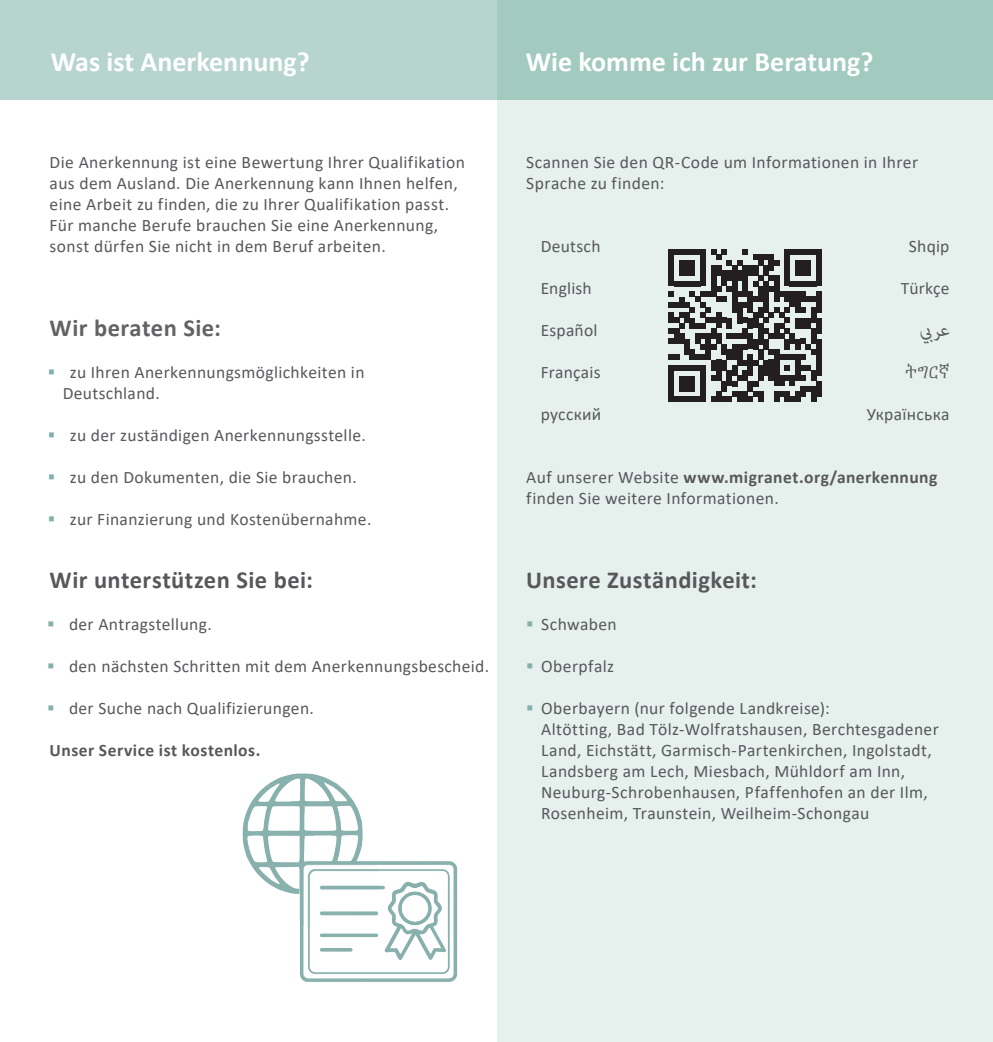
<style>
.page{position:relative;width:993px;height:1042px;background:#fff}
.page>*{position:absolute;margin:0;border:0;box-sizing:border-box;transform-origin:0 0}
.t1{font:700 28px "Calibri";color:#fff}
.t2{font:italic 26.25px "Adobe Arabic";color:#57585a}
.t3{font:700 24.5px "Calibri";letter-spacing:.015em;color:#57585a}
.t4{font:700 24.5px "Calibri";letter-spacing:.015em;color:#636366}
.t5{font:17.5px/21px "Calibri";letter-spacing:.02em;color:#57585a}
.t6{font:700 17.5px "Calibri";letter-spacing:.025em;color:#57585a}
.t7{font:17.5px "Kigelia Ethiopic";color:#57585a}
.s1{font-weight:700}
</style>
<div class="page">
<div style="left:0;top:0;width:497px;height:99px;background:#b7d5ce"></div>
<div style="left:497px;top:99px;width:495px;height:943px;background:#e6f0ed"></div>
<div style="left:497px;top:0;width:495px;height:99px;background:#a2cabf"></div>
<div style="left:668px;top:365px;width:5px;height:37px;background:#231f20"></div>
<div style="left:679px;top:376px;width:5px;height:15px;background:#231f20"></div>
<div style="left:684px;top:376px;width:5px;height:15px;background:#231f20"></div>
<div style="left:689px;top:376px;width:5px;height:15px;background:#231f20"></div>
<svg style="left:673px;top:397px;width:27px;height:5px"></svg>
<div style="left:700px;top:365px;width:5px;height:37px;background:#231f20"></div>
<div style="left:716px;top:360px;width:5px;height:21px;background:#231f20"></div>
<div style="left:726px;top:370px;width:5px;height:16px;background:#231f20"></div>
<div style="left:731px;top:365px;width:6px;height:11px;background:#231f20"></div>
<div style="left:742px;top:370px;width:5px;height:11px;background:#231f20"></div>
<div style="left:747px;top:355px;width:5px;height:21px;background:#231f20"></div>
<svg style="left:711px;top:376px;width:47px;height:26px"></svg>
<div style="left:758px;top:365px;width:5px;height:16px;background:#231f20"></div>
<div style="left:758px;top:391px;width:5px;height:11px;background:#231f20"></div>
<div style="left:763px;top:360px;width:5px;height:16px;background:#231f20"></div>
<div style="left:768px;top:360px;width:5px;height:21px;background:#231f20"></div>
<div style="left:773px;top:349px;width:6px;height:37px;background:#231f20"></div>
<div style="left:773px;top:391px;width:6px;height:11px;background:#231f20"></div>
<div style="left:779px;top:376px;width:5px;height:10px;background:#231f20"></div>
<svg style="left:784px;top:376px;width:5px;height:5px"></svg>
<div style="left:789px;top:376px;width:5px;height:10px;background:#231f20"></div>
<svg style="left:779px;top:391px;width:15px;height:11px"></svg>
<div style="left:794px;top:355px;width:6px;height:26px;background:#231f20"></div>
<div style="left:794px;top:391px;width:6px;height:11px;background:#231f20"></div>
<div style="left:800px;top:386px;width:5px;height:11px;background:#231f20"></div>
<svg style="left:800px;top:376px;width:10px;height:15px"></svg>
<svg style="left:668px;top:249px;width:147px;height:121px"></svg>
<div style="left:810px;top:370px;width:5px;height:11px;background:#231f20"></div>
<div style="left:810px;top:386px;width:5px;height:16px;background:#231f20"></div>
<div style="left:815px;top:249px;width:6px;height:11px;background:#231f20"></div>
<div style="left:815px;top:260px;width:6px;height:10px;background:#231f20"></div>
<div style="left:815px;top:270px;width:6px;height:16px;background:#231f20"></div>
<div style="left:815px;top:291px;width:6px;height:21px;background:#231f20"></div>
<div style="left:815px;top:318px;width:6px;height:15px;background:#231f20"></div>
<div style="left:815px;top:339px;width:6px;height:37px;background:#231f20"></div>
<div style="left:815px;top:381px;width:6px;height:16px;background:#231f20"></div>
<img style="left:242px;top:773px;width:216px;height:209px">
<h1 class="t1" style="left:51px;top:42px;width:260px">Was ist Anerkennung?</h1>
<h1 class="t1" style="left:525px;top:42px;width:349px">Wie komme ich zur Beratung?</h1>
<p class="t5" style="left:50px;top:151px;width:417px">Die Anerkennung ist eine Bewertung Ihrer Qualifikation aus dem Ausland. Die Anerkennung kann Ihnen helfen, eine Arbeit zu finden, die zu Ihrer Qualifikation passt.<br>Für manche Berufe brauchen Sie eine Anerkennung, sonst dürfen Sie nicht in dem Beruf arbeiten.</p>
<h3 class="t4" style="left:50px;top:311px;width:173px">Wir beraten Sie:</h3>
<p class="t5" style="left:63px;top:361px;width:303px;text-indent:7px">zu Ihren Anerkennungsmöglichkeiten in<br>Deutschland.</p>
<p class="t5" style="left:70px;top:424px;width:297px">zu der zuständigen Anerkennungsstelle.</p>
<p class="t5" style="left:70px;top:466px;width:288px">zu den Dokumenten, die Sie brauchen.</p>
<p class="t5" style="left:70px;top:508px;width:303px">zur Finanzierung und Kostenübernahme.</p>
<h3 class="t3" style="left:50px;top:563px;width:264px">Wir unterstützen Sie bei:</h3>
<p class="t5" style="left:69px;top:613px;width:144px">der Antragstellung.</p>
<p class="t5" style="left:69px;top:655px;width:421px">den nächsten Schritten mit dem Anerkennungsbescheid.</p>
<p class="t5" style="left:69px;top:697px;width:246px">der Suche nach Qualifizierungen.</p>
<p class="t6" style="left:50px;top:738px;width:212px">Unser Service ist kostenlos.</p>
<p class="t5" style="left:526px;top:151px;width:393px">Scannen Sie den QR-Code um Informationen in Ihrer<br>Sprache zu finden:</p>
<p class="t5" style="left:540px;top:235px;width:61px">Deutsch</p>
<p class="t5" style="left:540px;top:277px;width:53px">English</p>
<p class="t5" style="left:540px;top:319px;width:58px">Español</p>
<p class="t5" style="left:540px;top:361px;width:61px">Français</p>
<p class="t5" style="left:540px;top:403px;width:62px">русский</p>
<p class="t5" style="left:908px;top:235px;width:42px">Shqip</p>
<p class="t5" style="left:900px;top:277px;width:50px">Türkçe</p>
<h2 class="t2" style="left:919px;top:311px;width:32px">عري ب</h2>
<p class="t7" style="left:904px;top:362px;width:46px">ትግርኛ</p>
<p class="t5" style="left:866px;top:403px;width:84px">Українська</p>
<p class="t5" style="left:526px;top:466px;width:412px">Auf unserer Website <span class="s1">www.migranet.org/anerkennung </span>finden Sie weitere Informationen.</p>
<h3 class="t3" style="left:526px;top:563px;width:232px">Unsere Zuständigkeit:</h3>
<p class="t5" style="left:541px;top:613px;width:77px">Schwaben</p>
<p class="t5" style="left:541px;top:655px;width:74px">Oberpfalz</p>
<p class="t5" style="left:541px;top:697px;width:399px">Oberbayern (nur folgende Landkreise):<br>Altötting, Bad Tölz-Wolfratshausen, Berchtesgadener Land, Eichstätt, Garmisch-Partenkirchen, Ingolstadt, Landsberg am Lech, Miesbach, Mühldorf am Inn, Neuburg-Schrobenhausen, Pfaffenhofen an der Ilm, Rosenheim, Traunstein, Weilheim-Schongau</p>
</div>
